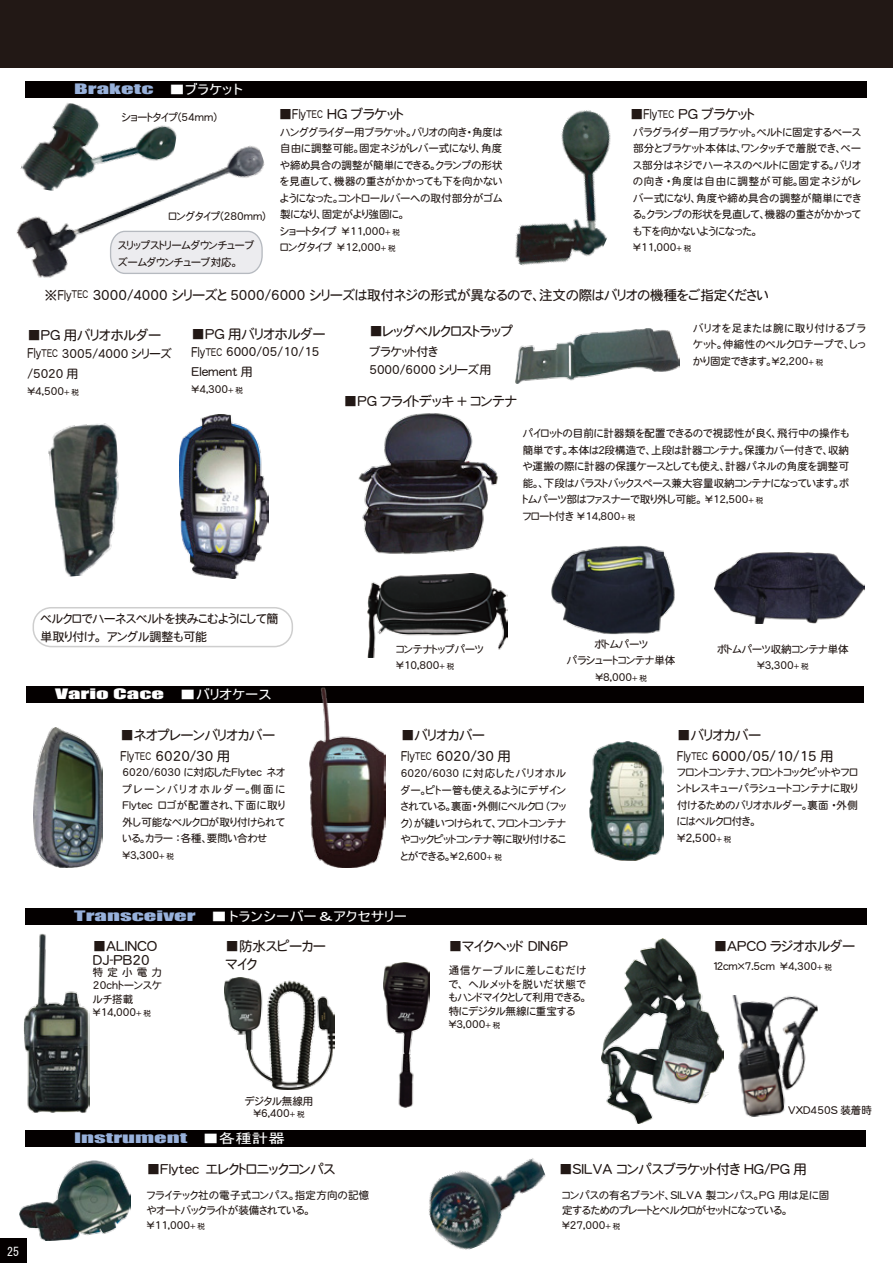
<style>
.page{position:relative;width:893px;height:1263px;background:#fff}
.page>*{position:absolute;margin:0;border:0;box-sizing:border-box;transform-origin:0 0}
.t1{font:13.5px/21px "DFHS Maru Gothic W4 WING RKSJ H";color:#221815}
.t2{font:13.2px "Impact";color:#98b1db;scale:1.87 1}
.t3{font:13.2px "MS UI Gothic";color:#fff;scale:1.24 1}
.t4{font:13.2px "Impact";color:#fff;scale:1.87 1}
.t5{font:12px/20.2px "DFHS Maru Gothic W4 WING RKSJ H";color:#221815}
.t6{font:12px "MS Gothic";color:#fff}
.t7{font:11.25px "DFHS Maru Gothic W4 WING RKSJ H";color:#221815}
.t8{font:10.5px/16.5px "DFHS Maru Gothic W4 WING RKSJ H";letter-spacing:.01em;color:#221815}
.s1{font-family:"MS Gothic"}
.s2{font-family:"MS UI Gothic";color:#fff}
.s3{font-size:10.5px}
.s4{font-size:7.5px}
.s5{font-size:13.5px}
.s6{font-family:"MS UI Gothic"}
.s7{font-family:"MS Gothic";color:#98b1db}
.s8{font-family:"Impact";color:#98b1db}
</style>
<div class="page">
<div style="left:0;top:0;width:893px;height:68px;background:#221815"></div>
<div style="left:25px;top:81px;width:841px;height:16px;background:#040000"></div>
<div style="left:25px;top:908px;width:841px;height:16px;background:#040000"></div>
<img style="left:515px;top:110px;width:96px;height:156px">
<img style="left:48px;top:423px;width:71px;height:154px">
<img style="left:516px;top:328px;width:164px;height:55px">
<img style="left:418px;top:1146px;width:142px;height:104px">
<img style="left:19px;top:1160px;width:111px;height:81px">
<div style="left:25px;top:1130px;width:840px;height:16px;background:#040000"></div>
<img style="left:25px;top:97px;width:154px;height:43px">
<img style="left:367px;top:573px;width:140px;height:84px">
<img style="left:602px;top:939px;width:121px;height:184px">
<img style="left:23px;top:933px;width:67px;height:180px">
<img style="left:384px;top:962px;width:46px;height:146px">
<img style="left:180px;top:414px;width:89px;height:164px">
<div style="left:33px;top:607px;width:260px;height:40px;border:2px solid #cecece;border-radius:18px"></div>
<img style="left:715px;top:552px;width:150px;height:71px">
<img style="left:551px;top:545px;width:124px;height:90px">
<img style="left:358px;top:413px;width:140px;height:141px">
<img style="left:225px;top:977px;width:109px;height:112px">
<img style="left:16px;top:140px;width:249px;height:138px">
<img style="left:732px;top:995px;width:86px;height:122px">
<div style="left:714px;top:958px;width:108px;height:37px;background:#fff"></div>
<img style="left:590px;top:741px;width:73px;height:119px">
<div style="left:26px;top:687px;width:838px;height:16px;background:#040000"></div>
<img style="left:34px;top:727px;width:68px;height:141px">
<img style="left:309px;top:686px;width:76px;height:182px">
<div style="left:0;top:1239px;width:27px;height:24px;background:#040000"></div>
<p class="t2" style="left:25px;top:79px;width:118px"><span class="s1">　　</span>Braketc <span class="s2">■ブラケット</span></p>
<p class="t8" style="left:122px;top:109px;width:96px">ショートタイプ(54mm)</p>
<p class="t8" style="left:169px;top:208px;width:99px">ロングタイプ(280mm)</p>
<p class="t8" style="left:118px;top:237px;width:138px">スリップストリームダウンチューブズームダウンチューブ対応。</p>
<p class="t1" style="left:279px;top:104px;width:126px">■Fly<span class="s3">TEC</span> HG ブラケット</p>
<p class="t8" style="left:280px;top:124px;width:224px">ハンググライダー用ブラケット。バリオの向き・角度は自由に調整可能。固定ネジがレバー式になり、角度や締め具合の調整が簡単にできる。クランプの形状を見直して、機器の重さがかかっても下を向かないようになった。コントロールバーへの取付部分がゴム製になり、固定がより強固に。<br>ショートタイプ　\11,000<span class="s4">+ 税<br></span>ロングタイプ　\12,000<span class="s4">+ 税</span></p>
<p class="t1" style="left:630px;top:104px;width:126px">■Fly<span class="s3">TEC</span> PG ブラケット</p>
<p class="t8" style="left:633px;top:124px;width:229px">パラグライダー用ブラケット。ベルトに固定するベース部分とブラケット本体は、ワンタッチで着脱でき、ベース部分はネジでハーネスのベルトに固定する。バリオの向き・角度は自由に調整が可能。固定ネジがレバー式になり、角度や締め具合の調整が簡単にできる。クランプの形状を見直して、機器の重さがかかっても下を向かないようになった。<br>\11,000<span class="s4">+ 税</span></p>
<p class="t1" style="left:44px;top:284px;width:726px">※Fly<span class="s3">TEC</span> 3000/4000 シリーズと 5000/6000 シリーズは取付ネジの形式が異なるので、注文の際はバリオの機種をご指定ください</p>
<p class="t1" style="left:27px;top:325px;width:135px">■PG 用バリオホルダー</p>
<p class="t5" style="left:27px;top:343px;width:146px"><span class="s5">Fly</span><span class="s3">TEC</span> 3005/4000 シリーズ/5020 用</p>
<p class="t8" style="left:27px;top:383px;width:53px">\4,500<span class="s4">+ 税</span></p>
<p class="t8" style="left:693px;top:319px;width:174px;text-align:justify">バリオを足または腕に取り付けるブラケット。伸縮性のベルクロテープで、しっかり固定できます。\2,200<span class="s4">+ 税</span></p>
<p class="t1" style="left:369px;top:320px;width:145px">■レッグベルクロストラップ</p>
<p class="t5" style="left:369px;top:342px;width:123px;line-height:18px">ブラケット付き<br>5000/6000 シリーズ用</p>
<p class="t1" style="left:344px;top:391px;width:174px">■PG フライトデッキ + コンテナ</p>
<p class="t1" style="left:192px;top:323px;width:135px">■PG 用バリオホルダー</p>
<p class="t5" style="left:192px;top:342px;width:129px"><span class="s5">Fly</span><span class="s3">TEC</span> 6000/05/10/15<br>Element 用</p>
<p class="t8" style="left:192px;top:381px;width:53px">\4,300<span class="s4">+ 税</span></p>
<p class="t5" style="left:40px;top:609px;width:239px;line-height:18px">ベルクロでハーネスベルトを挟みこむようにして簡単取り付け。アングル調整も可能</p>
<p class="t4" style="left:55px;top:684px;width:117px">Vario Cace <span class="s6">■バリオケース</span></p>
<p class="t1" style="left:121px;top:724px;width:156px">■ネオプレーンバリオカバー<br>Fly<span class="s3">TEC</span> 6020/30 用</p>
<p class="t8" style="left:122px;top:764px;width:164px">6020/6030 に対応したFlytec ネオプレーンバリオホルダー。側面に<br>Flytec ロゴが配置され、下面に取り外し可能なベルクロが取り付けられている。カラー：各種、要問い合わせ\3,300<span class="s4">+ 税</span></p>
<p class="t8" style="left:523px;top:425px;width:328px">パイロットの目前に計器類を配置できるので視認性が良く、飛行中の操作も簡単です。本体は２段構造で、上段は計器コンテナ。保護カバー付きで、収納や運搬の際に計器の保護ケースとしても使え、計器パネルの角度を調整可能。、下段はバラストバックスペース兼大容量収納コンテナになっています。ボトムパーツ部はファスナーで取り外し可能。 \12,500<span class="s4">+ 税<br></span>フロート付き \14,800<span class="s4">+ 税</span></p>
<p class="t8" style="left:567px;top:636px;width:110px;text-align:center">ボトムパーツ<br>パラシュートコンテナ単体\8,000<span class="s4">+ 税</span></p>
<p class="t8" style="left:396px;top:641px;width:89px">コンテナトップパーツ\10,800<span class="s4">+ 税</span></p>
<p class="t8" style="left:717px;top:641px;width:133px;text-align:center">ボトムパーツ収納コンテナ単体\3,300<span class="s4">+ 税</span></p>
<p class="t1" style="left:401px;top:724px;width:111px">■バリオカバー<br>Fly<span class="s3">TEC</span> 6020/30 用</p>
<p class="t8" style="left:401px;top:765px;width:167px;text-align:justify">6020/6030 に対応したバリオホルダー。ピトー管も使えるようにデザインされている。裏面・外側にベルクロ（フック）が縫いつけられて、フロントコンテナやコックピットコンテナ等に取り付けることができる。\2,600<span class="s4">+ 税</span></p>
<p class="t1" style="left:677px;top:724px;width:158px">■バリオカバー<br>Fly<span class="s3">TEC</span> 6000/05/10/15 用</p>
<p class="t8" style="left:677px;top:764px;width:182px;text-align:justify">フロントコンテナ、フロントコックピットやフロントレスキューパラシュートコンテナに取り付けるためのバリオホルダー。裏面・外側にはベルクロ付き。</p>
<p class="t7" style="left:677px;top:833px;width:56px">\2,500<span class="s4">+ 税</span></p>
<p class="t3" style="left:25px;top:910px;width:310px"><span class="s7">　　</span><span class="s8">Transceiver</span> ■トランシーバー＆アクセサリー</p>
<p class="t1" style="left:93px;top:940px;width:66px;line-height:13.5px">■ALINCO<br>DJ-PB20</p>
<p class="t8" style="left:93px;top:965px;width:71px;line-height:13.5px">特定小電力<br>20chトーンスケルチ搭載\14,000<span class="s4">+ 税</span></p>
<p class="t1" style="left:226px;top:937px;width:102px;line-height:18px">■防水スピーカーマイク</p>
<p class="t8" style="left:245px;top:1095px;width:70px;line-height:12px;text-align:center">デジタル無線用\6,４00<span class="s4">+ 税</span></p>
<p class="t2" style="left:25px;top:1128px;width:141px"><span class="s1">　　</span>Instrument <span class="s2">■各種計器</span></p>
<p class="t1" style="left:147px;top:1158px;width:190px">■Flytec　エレクトロニックコンパス</p>
<p class="t8" style="left:147px;top:1188px;width:224px;line-height:15px">フライテック社の電子式コンパス。指定方向の記憶やオートバックライトが装備されている。<br>\11,000<span class="s4">+ 税</span></p>
<p class="t6" style="left:7px;top:1245px;width:14px">25</p>
<p class="t1" style="left:449px;top:936px;width:121px">■マイクヘッド DIN6P</p>
<p class="t8" style="left:449px;top:964px;width:139px;line-height:13.5px">通信ケーブルに差しこむだけで、ヘルメットを脱いだ状態でもハンドマイクとして利用できる。特にデジタル無線に重宝する\3,000<span class="s4">+ 税</span></p>
<p class="t1" style="left:714px;top:935px;width:143px">■APCO ラジオホルダー</p>
<p class="t8" style="left:714px;top:958px;width:120px">１２ｃｍ×7.5cm　\4,300<span class="s4">+ 税</span></p>
<p class="t8" style="left:788px;top:1102px;width:85px">VXD450S 装着時</p>
<p class="t1" style="left:559px;top:1158px;width:249px">■SILVA コンパスブラケット付き HG/PG 用</p>
<p class="t8" style="left:562px;top:1188px;width:269px;line-height:15px">コンパスの有名ブランド、SILVA 製コンパス。PG 用は足に固定するためのプレートとベルクロがセットになっている。\27,000<span class="s4">+ 税</span></p>
</div>
